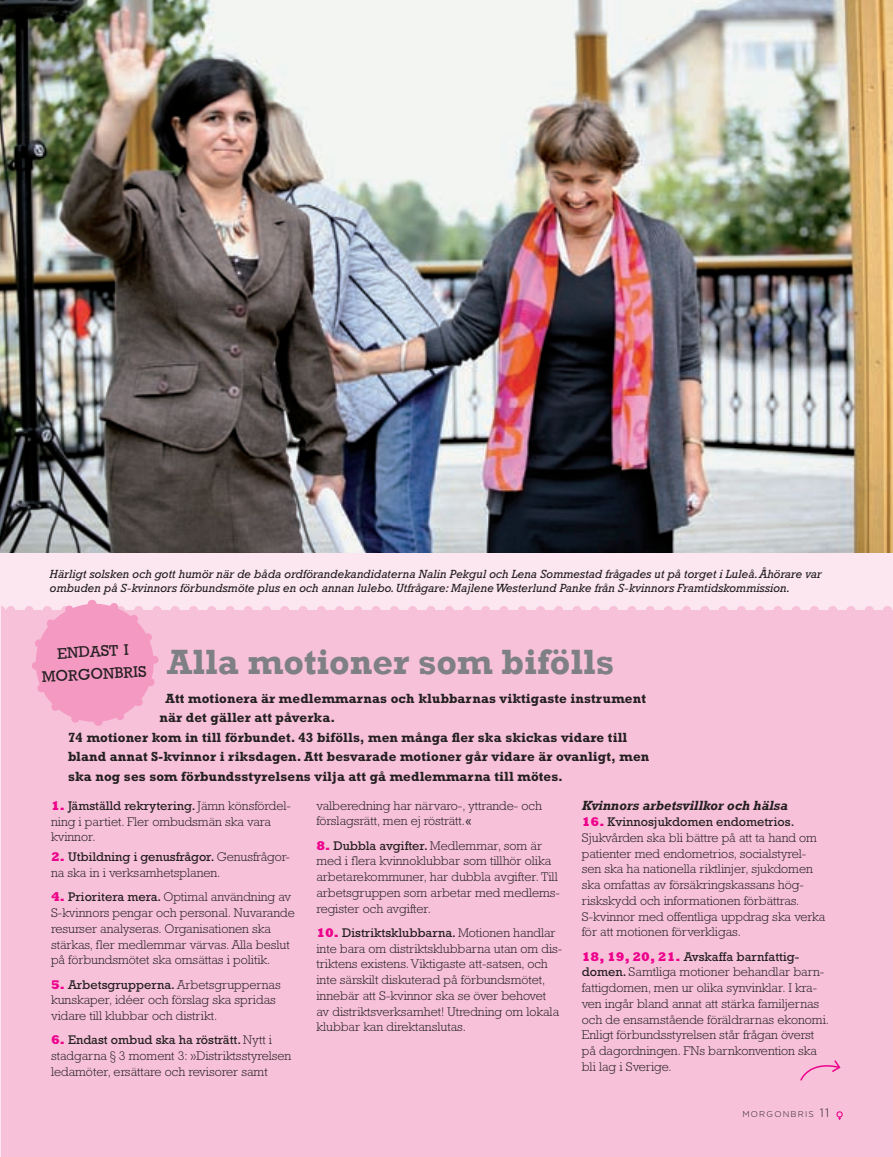
<style>
.page{position:relative;width:893px;height:1157px;background:#fce7f0}
.page>*{position:absolute;margin:0;border:0;box-sizing:border-box;transform-origin:0 0}
.t1{font:700 36px "Rockwell";color:#7e8083}
.t2{font:15.75px/22.5px "Rockwell";color:#231f20;text-align:center}
.t3{font:700 13.5px "Rockwell Std";letter-spacing:.01em;color:#231f20}
.t4{font:italic 700 13.5px "Rockwell Std";color:#231f20}
.t5{font:300 12.75px/15.8px "Rockwell Std";color:#231f20}
.t6{font:italic 12px/14.2px "Rockwell Std";color:#231f20}
.t7{font:300 8.4px "Gotham Rounded";letter-spacing:.145em;color:#231f20}
.s1{font-weight:800;color:#ed028c}
.s2{font-weight:400}
.s3{font-family:"Bliss"}
.s4{font-size:12px}
</style>
<div class="page">
<img style="left:0;top:0;width:893px;height:553px">
<div style="left:1px;top:599px;width:892px;height:558px;background:#f7c1d9"></div>
<p class="t6" style="left:50px;top:566px;width:773px">Härligt solsken och gott humör när de båda ordförandekandidaterna Nalin Pekgul och Lena Sommestad frågades ut på torget i Luleå. Åhörare var ombuden på S-kvinnors förbundsmöte plus en och annan lulebo. Utfrågare: Majlene Westerlund Panke från S-kvinnors Framtidskommission.</p>
<p class="t2" style="left:40px;top:643px;width:106px;rotate:-3deg">endast i morgonbris</p>
<h1 class="t1" style="left:167px;top:640px;width:448px">Alla motioner som bifölls</h1>
<p class="t3" style="left:166px;top:690px;width:482px">Att motionera är medlemmarnas och klubbarnas viktigaste instrument</p>
<p class="t3" style="left:160px;top:709px;width:177px">när det gäller att påverka.</p>
<p class="t3" style="left:68px;top:729px;width:561px">74 motioner kom in till förbundet. 43 bifölls, men många fler ska skickas vidare till</p>
<p class="t3" style="left:68px;top:748px;width:583px">bland annat S-kvinnor i riksdagen. Att besvarade motioner går vidare är ovanligt, men</p>
<p class="t3" style="left:68px;top:768px;width:496px">ska nog ses som förbundsstyrelsens vilja att gå medlemmarna till mötes.</p>
<p class="t5" style="left:51px;top:797px;width:241px"><span class="s1">1.</span> <span class="s2">Jämställd rekrytering.</span> Jämn könsfördel&shy;ning i partiet. Fler ombudsmän ska vara kvinnor.</p>
<p class="t5" style="left:51px;top:849px;width:240px"><span class="s1">2.</span> <span class="s2">Utbildning i genusfrågor.</span> Genusfrågor&shy;na ska in i verksamhetsplanen.</p>
<p class="t5" style="left:51px;top:889px;width:245px"><span class="s1">4.</span> <span class="s2">Prioritera mera.</span> Optimal användning av S-kvinnors pengar och personal. Nuvarande resurser analyseras. Organisationen ska stärkas, fler medlemmar värvas. Alla beslut på förbundsmötet ska omsättas i politik.</p>
<p class="t5" style="left:51px;top:976px;width:231px"><span class="s1">5.</span> <span class="s2">Arbetsgrupperna.</span> Arbetsgruppernas kunskaper, idéer och förslag ska spridas vidare till klubbar och distrikt.</p>
<p class="t5" style="left:51px;top:1032px;width:242px"><span class="s1">6.</span> <span class="s2">Endast ombud ska ha rösträtt.</span> Nytt i stadgarna § 3 moment 3: »Distriktsstyrelsen ledamöter, ersättare och revisorer samt</p>
<p class="t5" style="left:316px;top:797px;width:227px">valberedning har närvaro-, yttrande- och förslagsrätt, men ej rösträtt.<span class="s3">«</span></p>
<p class="t5" style="left:316px;top:837px;width:245px"><span class="s1">8.</span> <span class="s2">Dubbla avgifter.</span> Medlemmar, som är med i flera kvinnoklubbar som tillhör olika arbetarekommuner, har dubbla avgifter. Till arbetsgruppen som arbetar med medlems&shy;register och avgifter.</p>
<p class="t5" style="left:316px;top:924px;width:247px"><span class="s1">10.</span> <span class="s2">Distriktsklubbarna.</span> Motionen handlar inte bara om distriktsklubbarna utan om dis&shy;triktens existens. Viktigaste att-satsen, och inte särskilt diskuterad på förbundsmötet, innebär att S-kvinnor ska se över behovet av distriktsverksamhet! Utredning om lokala klubbar kan direktanslutas.</p>
<p class="t4" style="left:582px;top:797px;width:208px">Kvinnors arbetsvillkor och hälsa</p>
<p class="t5" style="left:582px;top:814px;width:245px"><span class="s1">16.</span> <span class="s2">Kvinnosjukdomen endometrios.<br></span>Sjukvården ska bli bättre på att ta hand om patienter med endometrios, socialstyrel&shy;sen ska ha nationella riktlinjer, sjukdomen ska omfattas av försäkringskassans hög&shy;riskskydd och informationen förbättras.<br>S-kvinnor med offentliga uppdrag ska verka för att motionen förverkligas.</p>
<p class="t5" style="left:582px;top:948px;width:249px"><span class="s1">18, 19, 20, 21.</span> <span class="s2">Avskaffa barnfattig&shy;domen.</span> Samtliga motioner behandlar barn&shy;fattigdomen, men ur olika synvinklar. I kra&shy;ven ingår bland annat att stärka familjernas och de ensamstående föräldrarnas ekonomi.<br>Enligt förbundsstyrelsen står frågan överst på dagordningen. FNs barnkonvention ska bli lag i Sverige.</p>
<p class="t7" style="left:742px;top:1109px;width:88px">MORGONBRIS <span class="s4">11</span></p>
</div>
